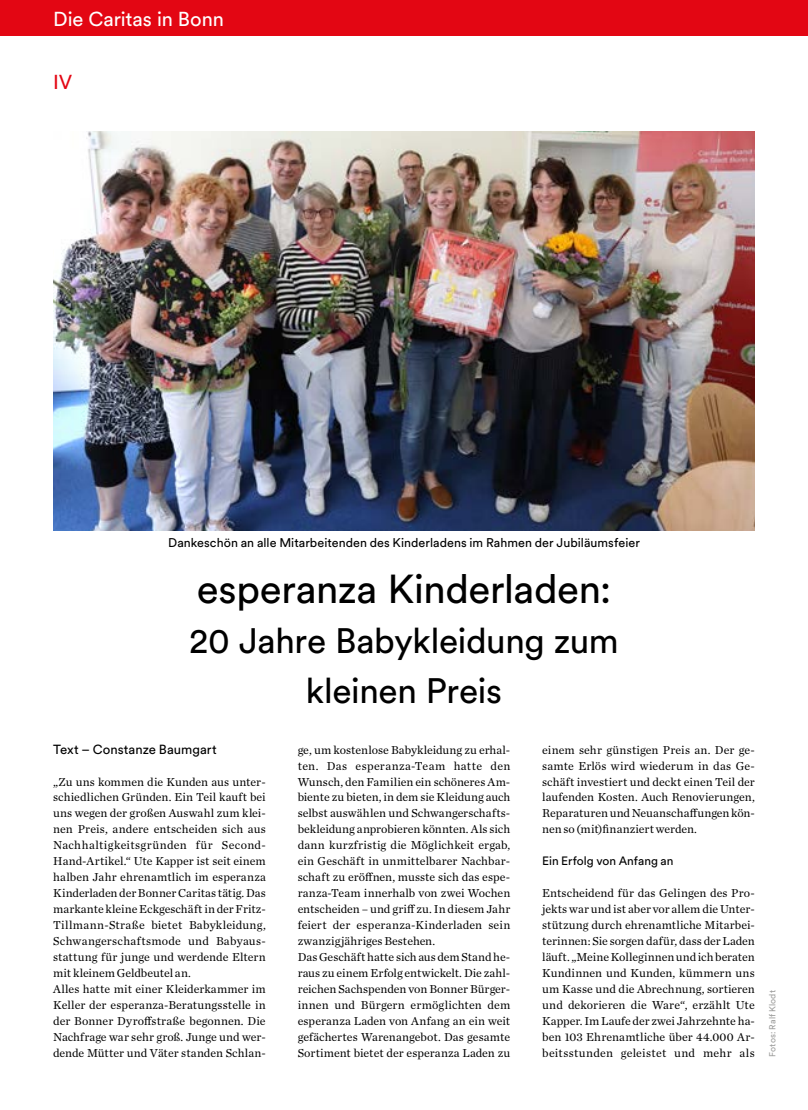
<style>
.page{position:relative;width:808px;height:1110px;background:#fff}
.page>*{position:absolute;margin:0;border:0;box-sizing:border-box;transform-origin:0 0}
.t1{font:40px "Circular XX";letter-spacing:-.01em;color:#000}
.t2{font:35px/50px "Circular XX";letter-spacing:-.01em;color:#000;text-align:center}
.t3{font:20px "Circular XX";letter-spacing:-.005em;color:#fff}
.t4{font:20px "Circular XX";color:#e30613}
.t5{font:13.12px "Circular XX";color:#000}
.t6{font:12.5px "Circular XX";color:#000}
.t7{font:12px/16px "Chronicle Text G1";letter-spacing:.005em;color:#000}
.t8{font:12px "Circular XX";color:#000}
.t9{font:8.75px "Circular XX";letter-spacing:.015em;color:#9d9d9c}
</style>
<div class="page">
<div style="left:0;top:0;width:808px;height:35px;background:#e30613"></div>
<img style="left:53px;top:131px;width:702px;height:399px">
<h3 class="t3" style="left:53px;top:6px;width:172px">Die Caritas in Bonn</h3>
<h3 class="t4" style="left:53px;top:68px;width:21px">IV</h3>
<p class="t6" style="left:168px;top:533px;width:473px">Dankeschön an alle Mitarbeitenden des Kinderladens im Rahmen der Jubiläumsfeier</p>
<h1 class="t1" style="left:197px;top:562px;width:416px">esperanza Kinderladen:</h1>
<h2 class="t2" style="left:189px;top:614px;width:431px">20 Jahre Babykleidung zum kleinen Preis</h2>
<p class="t5" style="left:53px;top:740px;width:165px">Text – Constanze Baumgart</p>
<p class="t7" style="left:53px;top:772px;width:214px">„Zu uns kommen die Kunden aus unter&shy;schiedlichen Gründen. Ein Teil kauft bei uns wegen der großen Auswahl zum klei&shy;nen Preis, andere entscheiden sich aus Nachhaltigkeitsgründen für Second-Hand-Artikel.“ Ute Kapper ist seit einem halben Jahr ehrenamtlich im esperanza Kinderladen der Bonner Caritas tätig. Das markante kleine Eckgeschäft in der Fritz-Tillmann-Straße bietet Babykleidung, Schwangerschaftsmode und Babyaus&shy;stattung für junge und werdende Eltern mit kleinem Geldbeutel an.<br>Alles hatte mit einer Kleiderkammer im Keller der esperanza-Beratungsstelle in der Bonner Dyroffstraße begonnen. Die Nachfrage war sehr groß. Junge und wer&shy;dende Mütter und Väter standen Schlan-</p>
<p class="t7" style="left:298px;top:740px;width:214px">ge, um kostenlose Babykleidung zu erhal&shy;ten. Das esperanza-Team hatte den Wunsch, den Familien ein schöneres Am&shy;biente zu bieten, in dem sie Kleidung auch selbst auswählen und Schwangerschafts&shy;bekleidung anprobieren könnten. Als sich dann kurzfristig die Möglichkeit ergab, ein Geschäft in unmittelbarer Nachbar&shy;schaft zu eröffnen, musste sich das espe&shy;ranza-Team innerhalb von zwei Wochen entscheiden – und griff zu. In diesem Jahr feiert der esperanza-Kinderladen sein zwanzigjähriges Bestehen.<br>Das Geschäft hatte sich aus dem Stand he&shy;raus zu einem Erfolg entwickelt. Die zahl&shy;reichen Sachspenden von Bonner Bürger&shy;innen und Bürgern ermöglichten dem esperanza Laden von Anfang an ein weit gefächertes Warenangebot. Das gesamte Sortiment bietet der esperanza Laden zu</p>
<p class="t7" style="left:542px;top:740px;width:214px;text-align:justify">einem sehr günstigen Preis an. Der ge&shy;samte Erlös wird wiederum in das Ge&shy;schäft investiert und deckt einen Teil der laufenden Kosten. Auch Renovierungen, Reparaturen und Neuanschaffungen kön&shy;nen so (mit)finanziert werden.</p>
<p class="t8" style="left:542px;top:852px;width:133px">Ein Erfolg von Anfang an</p>
<p class="t7" style="left:542px;top:884px;width:214px;text-align:justify">Entscheidend für das Gelingen des Pro&shy;jekts war und ist aber vor allem die Unter&shy;stützung durch ehrenamtliche Mitarbei&shy;terinnen: Sie sorgen dafür, dass der Laden läuft. „Meine Kolleginnen und ich beraten Kundinnen und Kunden, kümmern uns um Kasse und die Abrechnung, sortieren und dekorieren die Ware“, erzählt Ute Kapper. Im Laufe der zwei Jahrzehnte ha&shy;ben 103 Ehrenamtliche über 44.000 Ar&shy;beitsstunden geleistet und mehr als</p>
<p class="t9" style="left:767px;top:1056px;width:68px;rotate:-90deg">Fotos: Ralf Klodt</p>
</div>
